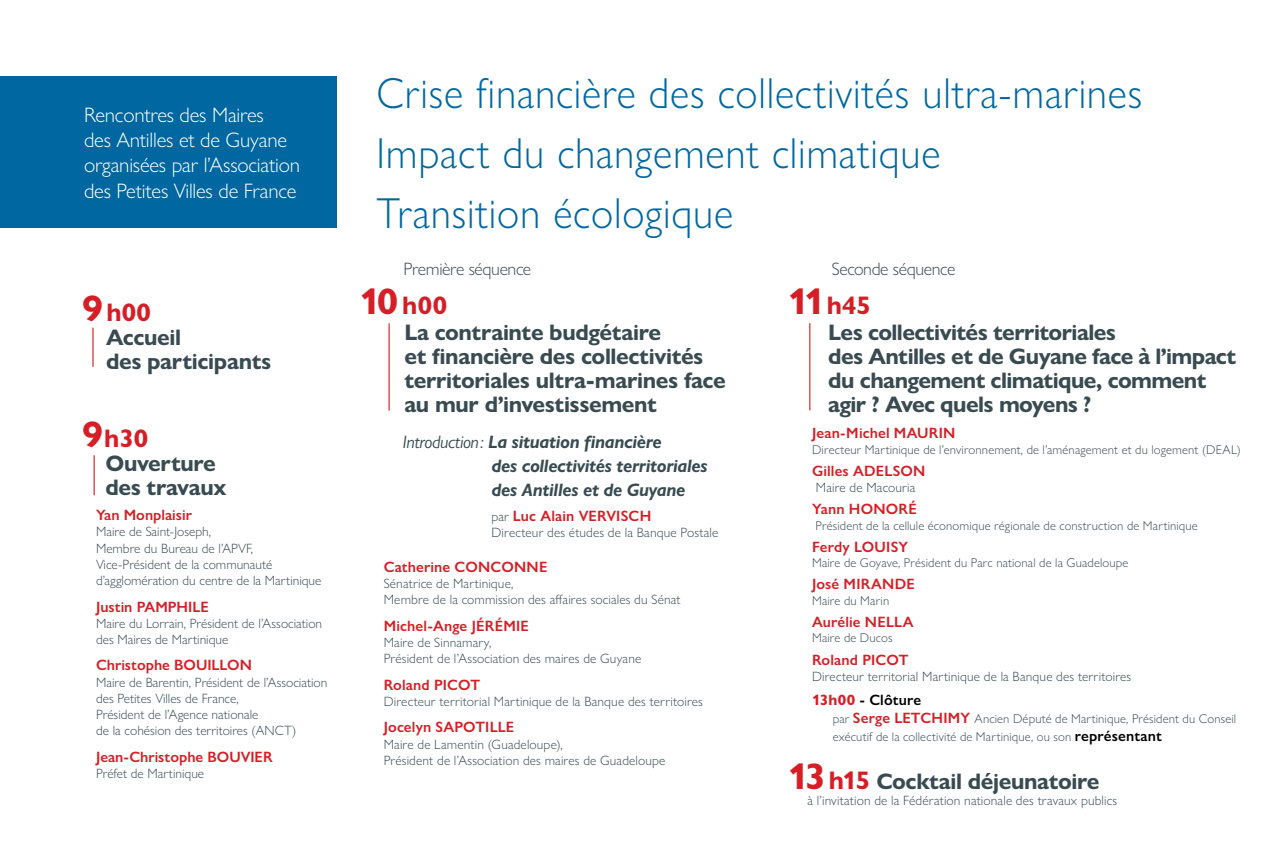
<style>
.page{position:relative;width:1276px;height:851px;background:#fff}
.page>*{position:absolute;margin:0;border:0;box-sizing:border-box;transform-origin:0 0}
.t1{font:300 43.5px/59.6px "Gill Sans Nova";letter-spacing:.02em;color:#0067a0;scale:.95 1}
.t2{font:700 25.5px "Gill Sans Nova";letter-spacing:.005em;color:#d51e25}
.t3{font:700 22.5px/24px "Gill Sans Nova";letter-spacing:-.02em;color:#394b52}
.t4{font:300 21px/25.2px "Gill Sans Nova";letter-spacing:-.01em;color:#fff}
.t5{font:italic 700 18px/24px "Gill Sans Nova";letter-spacing:-.015em;color:#394b52}
.t6{font:300 18px "Gill Sans Nova";letter-spacing:-.02em;color:#394b52}
.t7{font:600 15px "Gill Sans Nova";letter-spacing:.01em;color:#d51e25}
.t8{font:600 15px "Gill Sans Nova";letter-spacing:.01em;color:#000}
.t9{font:300 13.5px/16.2px "Gill Sans Nova";letter-spacing:.005em;color:#394b52}
.t10{font:300 12.75px/18px "Gill Sans Nova";letter-spacing:.015em;color:#394b52}
.s1{font-size:37.05px}
.s2{font-weight:700;color:#d51e25}
.s3{font-weight:600;font-size:15px;color:#d51e25}
.s4{font-weight:600;font-size:15px;color:#000}
.s5{font-size:37.05px;color:#d51e25}
.s6{font-size:25.5px;color:#d51e25}
.s7{font-weight:400}
.s8{font-weight:300;font-size:13.5px;color:#394b52}
</style>
<div class="page">
<hr style="left:388px;top:323px;width:2px;height:87px;background:#d51e25">
<hr style="left:809px;top:323px;width:1px;height:87px;background:#d51e25">
<hr style="left:94px;top:455px;width:1px;height:40px;background:#d51e25">
<hr style="left:92px;top:327px;width:2px;height:40px;background:#d51e25">
<div style="left:0;top:77px;width:336px;height:150px;background:#0067a0"></div>
<p class="t4" style="left:84px;top:102px;width:218px">Rencontres des Maires<br>des Antilles et de Guyane organisées par l’Association des Petites Villes de France</p>
<p class="t2" style="left:82px;top:296px;width:70px"><span class="s1">9</span>h00</p>
<p class="t3" style="left:106px;top:325px;width:167px">Accueil<br>des participants</p>
<p class="t2" style="left:82px;top:422px;width:68px"><span class="s1">9</span>h30</p>
<p class="t3" style="left:105px;top:451px;width:123px">Ouverture des travaux</p>
<p class="t7" style="left:96px;top:505px;width:97px">Yan Monplaisir</p>
<p class="t9" style="left:96px;top:523px;width:227px">Maire de Saint-Joseph,<br>Membre du Bureau de l’APVF,<br>Vice-Président de la communauté d’agglomération du centre de la Martinique</p>
<p class="t7" style="left:96px;top:597px;width:114px">Justin PAMPHILE</p>
<p class="t9" style="left:96px;top:614px;width:228px">Maire du Lorrain, Président de l’Association des Maires de Martinique</p>
<p class="t7" style="left:96px;top:656px;width:157px">Christophe BOUILLON</p>
<p class="t9" style="left:96px;top:673px;width:233px">Maire de Barentin, Président de l’Association des Petites Villes de France,<br>Président de l’Agence nationale<br>de la cohésion des territoires (ANCT)</p>
<p class="t7" style="left:96px;top:747px;width:178px">Jean-Christophe BOUVIER</p>
<p class="t9" style="left:96px;top:765px;width:110px">Préfet de Martinique</p>
<p class="t1" style="left:376px;top:63px;width:807px">Crise financière des collectivités ultra-marines<br>Impact du changement climatique<br>Transition écologique</p>
<p class="t6" style="left:831px;top:258px;width:125px">Seconde séquence</p>
<p class="t2" style="left:787px;top:289px;width:85px"><span class="s1">11</span>h45</p>
<p class="t3" style="left:828px;top:320px;width:409px">Les collectivités territoriales<br>des Antilles et de Guyane face à l’impact du changement climatique, comment agir ? Avec quels moyens ?</p>
<p class="t7" style="left:812px;top:424px;width:145px">Jean-Michel MAURIN</p>
<p class="t10" style="left:812px;top:440px;width:430px">Directeur Martinique de l’environnement, de l’aménagement et du logement (DEAL)</p>
<p class="t7" style="left:812px;top:461px;width:115px">Gilles ADELSON</p>
<p class="t9" style="left:816px;top:479px;width:101px">Maire de Macouria</p>
<p class="t7" style="left:812px;top:500px;width:106px">Yann HONORÉ</p>
<p class="t10" style="left:815px;top:516px;width:384px">Président de la cellule économique régionale de construction de Martinique</p>
<p class="t7" style="left:812px;top:537px;width:98px">Ferdy LOUISY</p>
<p class="t10" style="left:812px;top:553px;width:318px">Maire de Goyave, Président du Parc national de la Guadeloupe</p>
<p class="t7" style="left:812px;top:575px;width:104px">José MIRANDE</p>
<p class="t10" style="left:812px;top:591px;width:79px">Maire du Marin</p>
<p class="t7" style="left:812px;top:612px;width:103px">Aurélie NELLA</p>
<p class="t10" style="left:812px;top:628px;width:82px">Maire de Ducos</p>
<p class="t7" style="left:812px;top:650px;width:98px">Roland PICOT</p>
<p class="t9" style="left:812px;top:667px;width:321px">Directeur territorial Martinique de la Banque des territoires</p>
<p class="t8" style="left:812px;top:690px;width:111px"><span class="s2">13h00</span> - Clôture</p>
<p class="t10" style="left:832px;top:709px;width:405px">par <span class="s3">Serge LETCHIMY</span> Ancien Député de Martinique, Président du Conseil exécutif de la collectivité de Martinique, ou son <span class="s4">représentant</span></p>
<p class="t3" style="left:787px;top:769px;width:313px"><span class="s5">13</span><span class="s6">h15</span> Cocktail déjeunatoire</p>
<p class="t9" style="left:807px;top:792px;width:311px">à l’invitation de la Fédération nationale des travaux publics</p>
<p class="t6" style="left:403px;top:258px;width:129px">Première séquence</p>
<p class="t2" style="left:359px;top:289px;width:89px"><span class="s1">10</span> h00</p>
<p class="t3" style="left:404px;top:320px;width:323px">La contrainte budgétaire<br>et financière des collectivités territoriales ultra-marines face au mur d’investissement</p>
<p class="t5" style="left:491px;top:430px;width:218px;text-indent:-89px"><span class="s7">Introduction:</span> La situation financière<br>des collectivités territoriales des Antilles et de Guyane</p>
<p class="t7" style="left:491px;top:506px;width:161px"><span class="s8">par</span> Luc Alain VERVISCH</p>
<p class="t9" style="left:491px;top:524px;width:228px">Directeur des études de la Banque Postale</p>
<p class="t7" style="left:384px;top:557px;width:165px">Catherine CONCONNE</p>
<p class="t9" style="left:384px;top:575px;width:298px">Sénatrice de Martinique,<br>Membre de la commission des affaires sociales du Sénat</p>
<p class="t7" style="left:384px;top:616px;width:147px">Michel-Ange JÉRÉMIE</p>
<p class="t9" style="left:384px;top:634px;width:259px">Maire de Sinnamary,<br>Président de l’Association des maires de Guyane</p>
<p class="t7" style="left:384px;top:675px;width:98px">Roland PICOT</p>
<p class="t9" style="left:384px;top:693px;width:321px">Directeur territorial Martinique de la Banque des territoires</p>
<p class="t7" style="left:384px;top:718px;width:132px">Jocelyn SAPOTILLE</p>
<p class="t9" style="left:384px;top:735px;width:283px">Maire de Lamentin (Guadeloupe),<br>Président de l’Association des maires de Guadeloupe</p>
</div>
